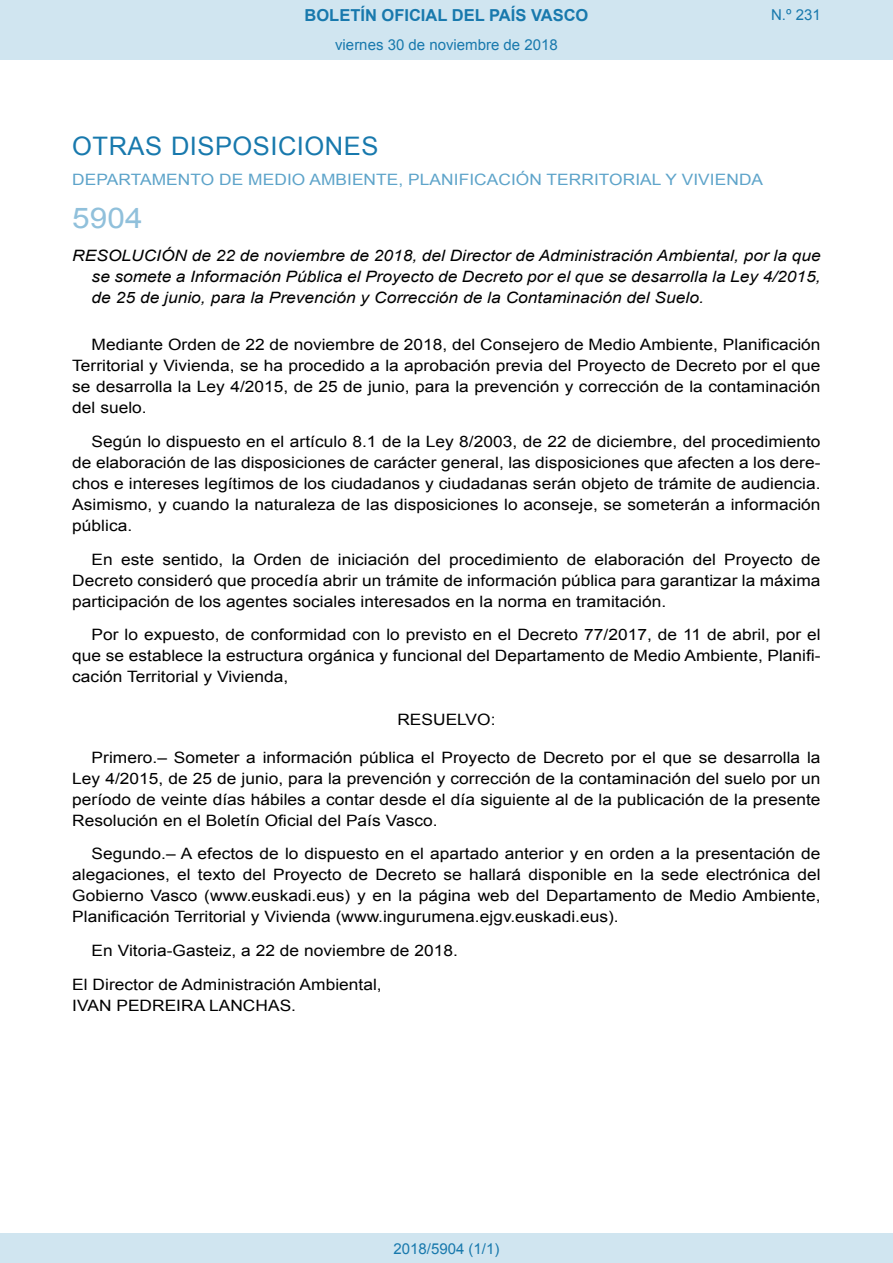
<style>
.page{position:relative;width:893px;height:1263px;background:#fff}
.page>*{position:absolute;margin:0;border:0;box-sizing:border-box;transform-origin:0 0}
.BOPVOrden{font:28.5px "Arial";color:#90c0db;scale:1.11 1}
.BOPVSeccion{font:25.5px "Arial";letter-spacing:.02em;color:#1879ad}
.t1{font:700 16.5px "Arial";color:#1879ad}
.BOPVDetalle{font:15.6px/21px "Arial";color:#000;text-align:justify;scale:1.11 1}
.BOPVTitulo{font:italic 15.6px/21px "Arial";color:#000;text-align:justify;scale:1.11 1}
.BOPVOrganismo{font:15.6px "Arial";letter-spacing:.005em;color:#5ea4ca;scale:1.11 1}
.BOPVFirmaLugFec{font:15.6px "Arial";color:#000;scale:1.11 1}
.BOPVFirmaPuesto{font:15.6px "Arial";color:#000;scale:1.11 1}
.BOPVFirmaNombre{font:15.6px "Arial";color:#000;scale:1.11 1}
.BOPVClave{font:15.6px "Arial";color:#000;scale:1.11 1}
.Paginacion_Centro{font:15px "Arial";color:#1879ad}
</style>
<div class="page">
<div style="left:0;top:0;width:893px;height:60px;background:#d0e5f0"></div>
<div style="left:0;top:1233px;width:893px;height:30px;background:#d0e5f0"></div>
<p class="t1" style="left:305px;top:4px;width:285px">BOLETÍN OFICIAL DEL PAÍS VASCO</p>
<p class="Paginacion_Centro" style="left:335px;top:35px;width:224px">viernes 30 de noviembre de 2018</p>
<p class="Paginacion_Centro" style="left:771px;top:5px;width:51px">N.º 231</p>
<p class="BOPVSeccion" style="left:72px;top:129px;width:308px">OTRAS DISPOSICIONES</p>
<p class="BOPVOrganismo" style="left:72px;top:169px;width:624px">DEPARTAMENTO DE MEDIO AMBIENTE, PLANIFICACIÓN TERRITORIAL Y VIVIENDA</p>
<p class="BOPVOrden" style="left:72px;top:199px;width:65px">5904</p>
<p class="BOPVTitulo" style="left:92px;top:246px;width:658px;text-indent:-19px">RESOLUCIÓN de 22 de noviembre de 2018, del Director de Administración Ambiental, por la que se somete a Información Pública el Proyecto de Decreto por el que se desarrolla la Ley 4/2015, de 25 de junio, para la Prevención y Corrección de la Contaminación del Suelo.</p>
<p class="BOPVDetalle" style="left:72px;top:334px;width:676px;text-indent:19px">Mediante Orden de 22 de noviembre de 2018, del Consejero de Medio Ambiente, Planificación Territorial y Vivienda, se ha procedido a la aprobación previa del Proyecto de Decreto por el que se desarrolla la Ley 4/2015, de 25 de junio, para la prevención y corrección de la contaminación del suelo.</p>
<p class="BOPVDetalle" style="left:72px;top:431px;width:676px;text-indent:19px">Según lo dispuesto en el artículo 8.1 de la Ley 8/2003, de 22 de diciembre, del procedimiento de elaboración de las disposiciones de carácter general, las disposiciones que afecten a los dere&shy;chos e intereses legítimos de los ciudadanos y ciudadanas serán objeto de trámite de audiencia.<br>Asimismo, y cuando la naturaleza de las disposiciones lo aconseje, se someterán a información pública.</p>
<p class="BOPVDetalle" style="left:72px;top:549px;width:676px;text-indent:19px">En este sentido, la Orden de iniciación del procedimiento de elaboración del Proyecto de Decreto consideró que procedía abrir un trámite de información pública para garantizar la máxima participación de los agentes sociales interesados en la norma en tramitación.</p>
<p class="BOPVDetalle" style="left:72px;top:624px;width:676px;text-indent:19px">Por lo expuesto, de conformidad con lo previsto en el Decreto 77/2017, de 11 de abril, por el que se establece la estructura orgánica y funcional del Departamento de Medio Ambiente, Planifi&shy;cación Territorial y Vivienda,</p>
<p class="BOPVClave" style="left:397px;top:709px;width:90px">RESUELVO:</p>
<p class="BOPVDetalle" style="left:72px;top:747px;width:676px;text-indent:19px">Primero.– Someter a información pública el Proyecto de Decreto por el que se desarrolla la Ley 4/2015, de 25 de junio, para la prevención y corrección de la contaminación del suelo por un período de veinte días hábiles a contar desde el día siguiente al de la publicación de la presente Resolución en el Boletín Oficial del País Vasco.</p>
<p class="BOPVDetalle" style="left:72px;top:843px;width:676px;text-indent:19px">Segundo.– A efectos de lo dispuesto en el apartado anterior y en orden a la presentación de alegaciones, el texto del Proyecto de Decreto se hallará disponible en la sede electrónica del Gobierno Vasco (www.euskadi.eus) y en la página web del Departamento de Medio Ambiente, Planificación Territorial y Vivienda (www.ingurumena.ejgv.euskadi.eus).</p>
<p class="BOPVFirmaLugFec" style="left:92px;top:940px;width:331px">En Vitoria-Gasteiz, a 22 de noviembre de 2018.</p>
<p class="BOPVFirmaPuesto" style="left:72px;top:974px;width:280px">El Director de Administración Ambiental,</p>
<p class="BOPVFirmaNombre" style="left:72px;top:995px;width:203px">IVAN PEDREIRA LANCHAS.</p>
<p class="Paginacion_Centro" style="left:393px;top:1238px;width:107px">2018/5904 (1/1)</p>
</div>
